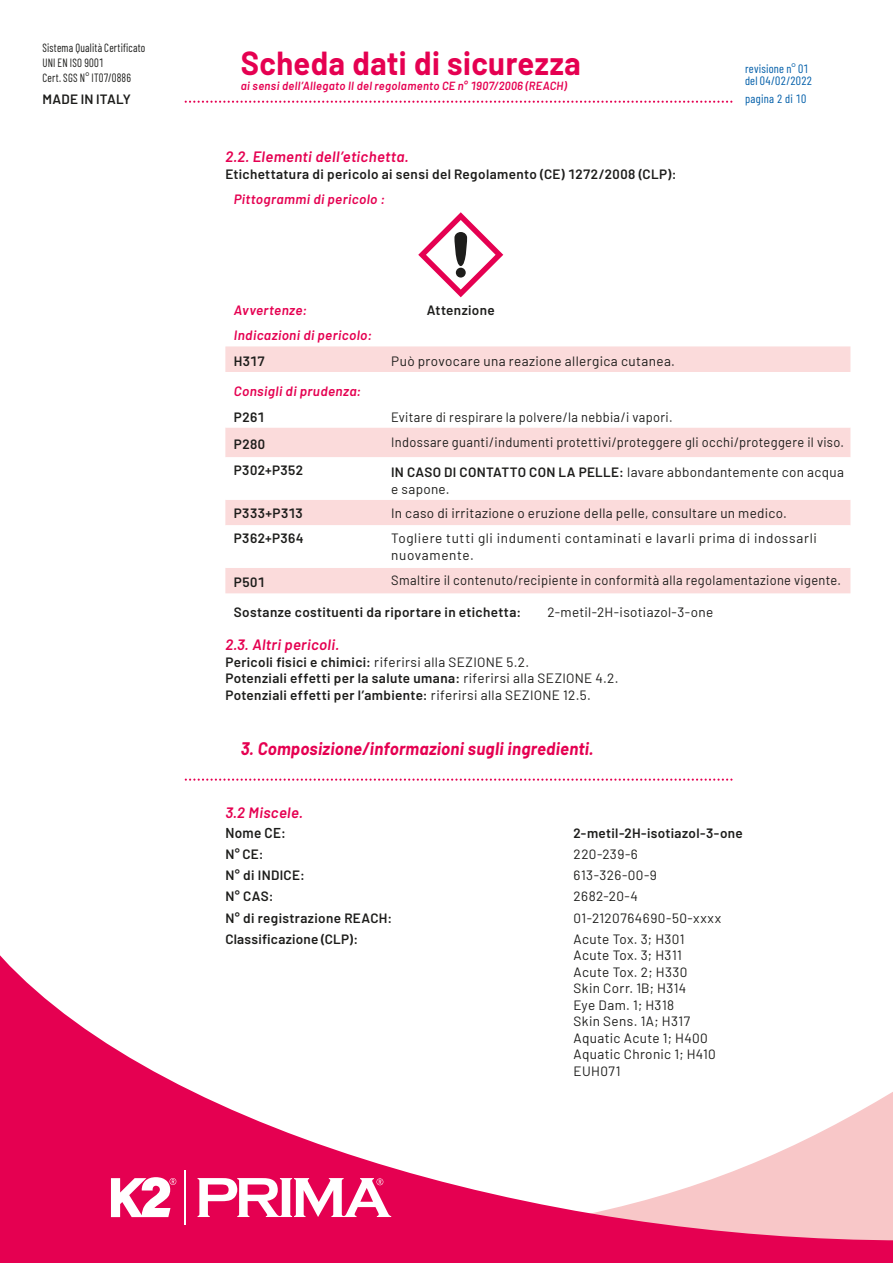
<style>
.page{position:relative;width:893px;height:1263px;background:#fff}
.page>*{position:absolute;margin:0;border:0;box-sizing:border-box;transform-origin:0 0}
.t1{font:700 32.55px "Barlow";letter-spacing:.015em;color:#e50051;scale:.95 1}
.t2{font:italic 700 17.7px "Barlow";letter-spacing:.015em;color:#e50051;scale:.95 1}
.t3{font:italic 600 15px "Barlow";letter-spacing:.025em;color:#e50051}
.t4{font:600 14.25px "Barlow";letter-spacing:.025em;color:#1d1d1b;scale:.94 1}
.t5{font:600 13.5px/16.5px "Barlow";letter-spacing:.025em;color:#1d1d1b}
.t6{font:13.5px/16.5px "Barlow";letter-spacing:.025em;color:#1d1d1b}
.t7{font:13.5px "Barlow";letter-spacing:.025em;color:#1d1d1b;scale:.95 1}
.t8{font:italic 600 13.5px "Barlow";letter-spacing:.03em;color:#e50051}
.t9{font:13.5px/16.5px "Barlow";letter-spacing:.045em;color:#1d1d1b}
.t10{font:12px/15px "Barlow Condensed";letter-spacing:.02em;color:#1d1d1b;scale:.9 1}
.t11{font:12px/12px "Barlow Condensed";letter-spacing:.02em;color:#005ea9}
.t12{font:italic 600 11.85px "Barlow";letter-spacing:.03em;color:#e50051;scale:.95 1}
.s1{font-weight:600}
.s2{font-weight:400}
</style>
<div class="page">
<svg style="left:0;top:955px;width:893px;height:308px"></svg>
<hr style="left:184px;top:1170px;width:2px;height:54px;background:#fff">
<svg style="left:198px;top:1178px;width:193px;height:39px"></svg>
<svg style="left:111px;top:1177px;width:65px;height:40px"></svg>
<svg style="left:185px;top:101px;width:547px;height:2px"></svg>
<svg style="left:225px;top:346px;width:625px;height:247px;fill:#fbdbdb"></svg>
<svg style="left:225px;top:402px;width:625px;height:166px"></svg>
<svg style="left:418px;top:212px;width:85px;height:85px"></svg>
<div style="left:456px;top:268px;width:10px;height:10px;background:#1d1d1b;border-radius:50%"></div>
<svg style="left:454px;top:232px;width:13px;height:34px"></svg>
<svg style="left:185px;top:778px;width:547px;height:3px"></svg>
<p class="t10" style="left:43px;top:40px;width:116px">Sistema Qualità Certificato<br>UNI EN ISO 9001<br>Cert. SGS N° IT07/0886</p>
<h1 class="t1" style="left:241px;top:39px;width:359px">Scheda dati di sicurezza</h1>
<p class="t12" style="left:241px;top:77px;width:345px">ai sensi dell’Allegato II del regolamento CE n° 1907/2006 (REACH)</p>
<p class="t5" style="left:43px;top:90px;width:90px">MADE IN ITALY</p>
<p class="t3" style="left:225px;top:146px;width:185px">2.2. Elementi dell’etichetta.</p>
<p class="t5" style="left:225px;top:164px;width:453px">Etichettatura di pericolo ai sensi del Regolamento (CE) 1272/2008 (CLP):</p>
<p class="t8" style="left:234px;top:189px;width:153px">Pittogrammi di pericolo :</p>
<p class="t11" style="left:745px;top:61px;width:69px">revisione n° 01 del 04/02/2022</p>
<p class="t11" style="left:745px;top:92px;width:63px">pagina 2 di 10</p>
<p class="t8" style="left:234px;top:300px;width:75px">Avvertenze:</p>
<p class="t5" style="left:427px;top:300px;width:70px">Attenzione</p>
<p class="t8" style="left:234px;top:326px;width:140px">Indicazioni di pericolo:</p>
<p class="t5" style="left:234px;top:352px;width:32px">H317</p>
<p class="t6" style="left:391px;top:352px;width:285px">Può provocare una reazione allergica cutanea.</p>
<p class="t8" style="left:234px;top:381px;width:129px">Consigli di prudenza:</p>
<p class="t5" style="left:234px;top:407px;width:32px">P261</p>
<p class="t7" style="left:391px;top:407px;width:298px">Evitare di respirare la polvere/la nebbia/i vapori.</p>
<p class="t5" style="left:234px;top:435px;width:33px">P280</p>
<p class="t7" style="left:391px;top:432px;width:478px">Indossare guanti/indumenti protettivi/proteggere gli occhi/proteggere il viso.</p>
<p class="t5" style="left:234px;top:461px;width:71px">P302+P352</p>
<p class="t6" style="left:391px;top:463px;width:454px"><span class="s1">IN CASO DI CONTATTO CON LA PELLE:</span> lavare abbondantemente con acqua e sapone.</p>
<p class="t5" style="left:234px;top:503px;width:71px">P333+P313</p>
<p class="t6" style="left:391px;top:503px;width:397px">In caso di irritazione o eruzione della pelle, consultare un medico.</p>
<p class="t5" style="left:234px;top:529px;width:71px">P362+P364</p>
<p class="t9" style="left:391px;top:529px;width:427px">Togliere tutti gli indumenti contaminati e lavarli prima di indossarli nuovamente.</p>
<p class="t5" style="left:234px;top:573px;width:33px">P501</p>
<p class="t7" style="left:391px;top:571px;width:475px">Smaltire il contenuto/recipiente in conformità alla regolamentazione vigente.</p>
<p class="t5" style="left:234px;top:603px;width:289px">Sostanze costituenti da riportare in etichetta:</p>
<p class="t6" style="left:547px;top:603px;width:168px">2-metil-2H-isotiazol-3-one</p>
<p class="t3" style="left:225px;top:634px;width:116px">2.3. Altri pericoli.</p>
<p class="t5" style="left:225px;top:653px;width:395px">Pericoli fisici e chimici: <span class="s2">riferirsi alla SEZIONE 5.2.<br></span>Potenziali effetti per la salute umana: <span class="s2">riferirsi alla SEZIONE 4.2.<br></span>Potenziali effetti per l’ambiente: <span class="s2">riferirsi alla SEZIONE 12.5.</span></p>
<h2 class="t2" style="left:241px;top:735px;width:373px">3. Composizione/informazioni sugli ingredienti.</h2>
<p class="t3" style="left:225px;top:802px;width:79px">3.2 Miscele.</p>
<p class="t4" style="left:225px;top:823px;width:66px">Nome CE:</p>
<p class="t5" style="left:574px;top:823px;width:171px">2-metil-2H-isotiazol-3-one</p>
<p class="t5" style="left:225px;top:845px;width:40px">N° CE:</p>
<p class="t6" style="left:574px;top:845px;width:66px">220-239-6</p>
<p class="t5" style="left:225px;top:866px;width:81px">N° di INDICE:</p>
<p class="t6" style="left:574px;top:866px;width:85px">613-326-00-9</p>
<p class="t5" style="left:225px;top:887px;width:50px">N° CAS:</p>
<p class="t6" style="left:574px;top:887px;width:66px">2682-20-4</p>
<p class="t5" style="left:225px;top:908px;width:168px">N° di registrazione REACH:</p>
<p class="t6" style="left:574px;top:908px;width:149px">01-2120764690-50-xxxx</p>
<p class="t5" style="left:225px;top:930px;width:134px">Classificazione (CLP):</p>
<p class="t6" style="left:574px;top:930px;width:144px">Acute Tox. 3; H301<br>Acute Tox. 3; H311<br>Acute Tox. 2; H330<br>Skin Corr. 1B; H314<br>Eye Dam. 1; H318<br>Skin Sens. 1A; H317<br>Aquatic Acute 1; H400<br>Aquatic Chronic 1; H410<br>EUH071</p>
</div>
